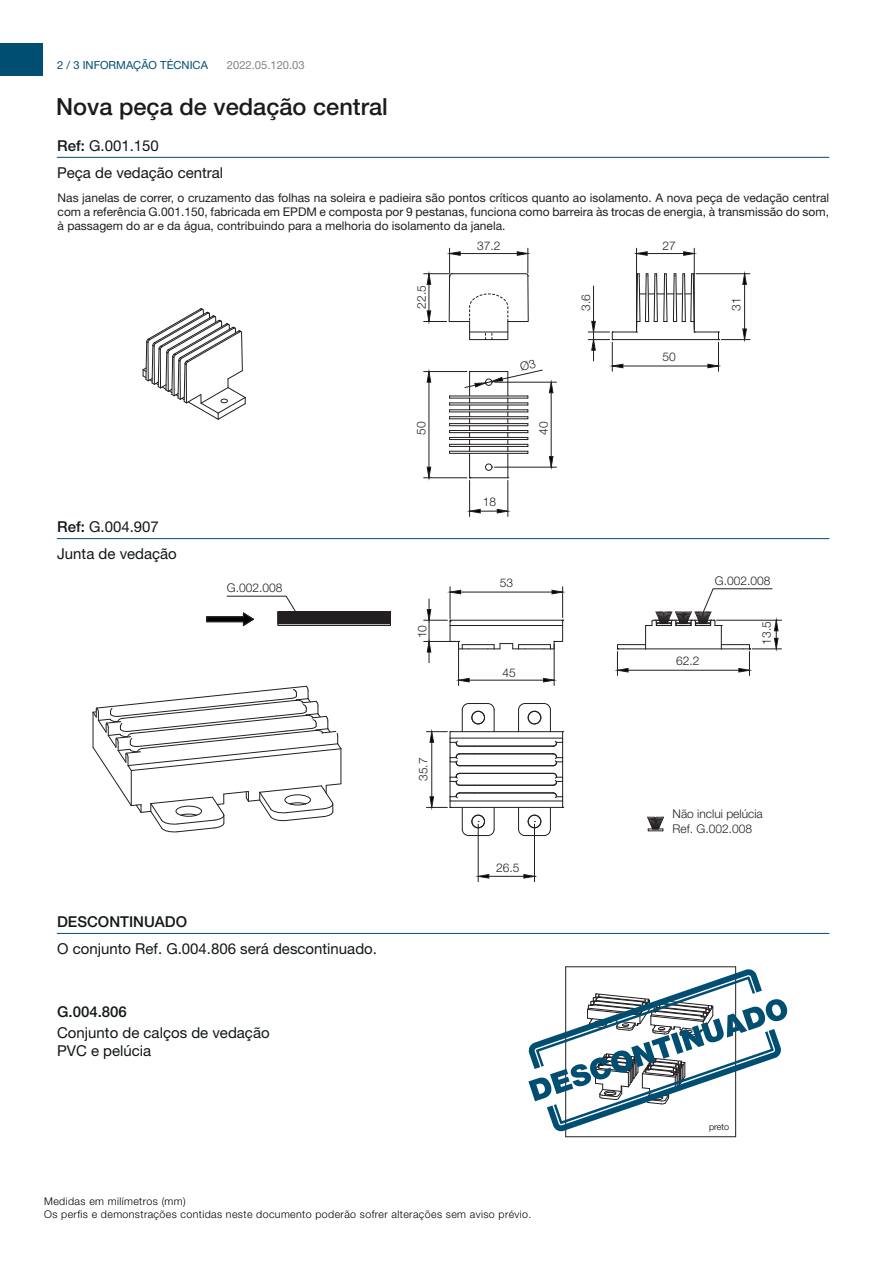
<style>
.page{position:relative;width:893px;height:1263px;background:#fff}
.page>*{position:absolute;margin:0;border:0;box-sizing:border-box;transform-origin:0 0}
.t1{font:500 23.55px "Helvetica Neue";color:#1a1b1a}
.t2{font:15px/27.2px "Helvetica Neue";color:#121718}
.t3{font:500 15px "Helvetica Neue";color:#121718}
.t4{font:12px/14.4px "Helvetica Neue";color:#231f20;text-align:justify}
.t5{font:300 12px/14.4px "Helvetica Neue";color:#231f20}
.t6{font:11.25px "Helvetica Neue";color:#004e71}
.t7{font:11.25px "Helvetica Neue";color:#838382}
.t8{font:300 10.65px/12.8px "Helvetica Neue";letter-spacing:.035em;color:#000001}
.t9{font:300 9px "Helvetica Neue";color:#000001}
.s1{font-weight:500}
</style>
<div class="page">
<div style="left:0;top:44px;width:42px;height:32px;background:#004e71"></div>
<hr style="left:566px;top:1136px;width:170px;height:1px;background:#231f20">
<hr style="left:565px;top:967px;width:1px;height:170px;background:#231f20">
<hr style="left:735px;top:967px;width:1px;height:170px;background:#231f20">
<hr style="left:566px;top:966px;width:170px;height:1px;background:#231f20">
<hr style="left:57px;top:157px;width:772px;height:1px;background:#004e71">
<hr style="left:450px;top:451px;width:78px;height:1px;background:#231f20">
<hr style="left:450px;top:446px;width:78px;height:1px;background:#231f20">
<hr style="left:450px;top:444px;width:78px;height:1px;background:#231f20">
<hr style="left:450px;top:439px;width:78px;height:1px;background:#231f20">
<hr style="left:450px;top:437px;width:78px;height:1px;background:#231f20">
<hr style="left:450px;top:432px;width:78px;height:1px;background:#231f20">
<hr style="left:450px;top:430px;width:78px;height:1px;background:#231f20">
<hr style="left:450px;top:425px;width:78px;height:1px;background:#231f20">
<hr style="left:450px;top:423px;width:78px;height:1px;background:#231f20">
<hr style="left:450px;top:419px;width:78px;height:1px;background:#231f20">
<hr style="left:450px;top:416px;width:78px;height:1px;background:#231f20">
<hr style="left:450px;top:412px;width:78px;height:1px;background:#231f20">
<hr style="left:450px;top:409px;width:78px;height:1px;background:#231f20">
<hr style="left:450px;top:403px;width:78px;height:1px;background:#231f20">
<hr style="left:450px;top:405px;width:78px;height:1px;background:#231f20">
<hr style="left:450px;top:398px;width:78px;height:1px;background:#231f20">
<hr style="left:450px;top:453px;width:78px;height:1px;background:#231f20">
<hr style="left:450px;top:396px;width:78px;height:1px;background:#231f20">
<svg style="left:449px;top:396px;width:1px;height:57px"></svg>
<hr style="left:508px;top:480px;width:1px;height:36px;background:#231f20">
<hr style="left:469px;top:480px;width:1px;height:36px;background:#231f20">
<hr style="left:694px;top:248px;width:1px;height:81px;background:#231f20">
<hr style="left:636px;top:248px;width:1px;height:81px;background:#231f20">
<hr style="left:647px;top:253px;width:37px;height:1px;background:#231f20">
<svg style="left:683px;top:251px;width:13px;height:5px"></svg>
<hr style="left:424px;top:371px;width:43px;height:1px;background:#231f20">
<hr style="left:424px;top:477px;width:43px;height:1px;background:#231f20">
<hr style="left:429px;top:382px;width:1px;height:85px;background:#231f20">
<svg style="left:427px;top:369px;width:4px;height:14px"></svg>
<hr style="left:495px;top:382px;width:61px;height:1px;background:#231f20">
<hr style="left:495px;top:467px;width:61px;height:1px;background:#231f20">
<hr style="left:551px;top:393px;width:1px;height:63px;background:#231f20">
<svg style="left:549px;top:380px;width:4px;height:13px"></svg>
<svg style="left:143px;top:308px;width:103px;height:112px"></svg>
<svg style="left:467px;top:509px;width:43px;height:4px"></svg>
<svg style="left:634px;top:251px;width:14px;height:5px"></svg>
<svg style="left:427px;top:467px;width:4px;height:13px"></svg>
<svg style="left:424px;top:247px;width:106px;height:93px"></svg>
<svg style="left:549px;top:456px;width:4px;height:13px"></svg>
<svg style="left:588px;top:271px;width:162px;height:100px"></svg>
<hr style="left:470px;top:332px;width:38px;height:1px;background:#231f20">
<hr style="left:57px;top:538px;width:772px;height:1px;background:#004e71">
<hr style="left:459px;top:753px;width:94px;height:1px;background:#231f20">
<hr style="left:450px;top:807px;width:113px;height:1px;background:#231f20">
<hr style="left:450px;top:731px;width:113px;height:1px;background:#231f20">
<hr style="left:450px;top:801px;width:113px;height:1px;background:#231f20">
<hr style="left:450px;top:738px;width:113px;height:1px;background:#231f20">
<hr style="left:459px;top:792px;width:94px;height:1px;background:#231f20">
<hr style="left:474px;top:793px;width:79px;height:1px;background:#231f20">
<hr style="left:474px;top:785px;width:79px;height:1px;background:#231f20">
<hr style="left:474px;top:773px;width:79px;height:1px;background:#231f20">
<hr style="left:474px;top:765px;width:79px;height:1px;background:#231f20">
<hr style="left:474px;top:754px;width:79px;height:1px;background:#231f20">
<hr style="left:474px;top:746px;width:79px;height:1px;background:#231f20">
<hr style="left:562px;top:587px;width:1px;height:30px;background:#231f20">
<hr style="left:450px;top:587px;width:1px;height:32px;background:#231f20">
<hr style="left:554px;top:644px;width:1px;height:41px;background:#231f20">
<hr style="left:458px;top:644px;width:1px;height:41px;background:#231f20">
<hr style="left:469px;top:680px;width:74px;height:1px;background:#231f20">
<svg style="left:543px;top:678px;width:13px;height:4px"></svg>
<hr style="left:478px;top:824px;width:1px;height:58px;background:#231f20">
<hr style="left:534px;top:824px;width:1px;height:58px;background:#231f20">
<hr style="left:489px;top:876px;width:35px;height:1px;background:#231f20">
<svg style="left:476px;top:874px;width:13px;height:4px"></svg>
<svg style="left:647px;top:816px;width:17px;height:15px"></svg>
<hr style="left:341px;top:749px;width:1px;height:35px;background:#231f20">
<svg style="left:92px;top:686px;width:249px;height:146px"></svg>
<svg style="left:206px;top:596px;width:185px;height:30px"></svg>
<hr style="left:207px;top:616px;width:36px;height:1px;background:#231f20">
<svg style="left:424px;top:590px;width:141px;height:73px"></svg>
<svg style="left:456px;top:678px;width:14px;height:4px"></svg>
<svg style="left:615px;top:588px;width:166px;height:87px"></svg>
<svg style="left:426px;top:703px;width:69px;height:133px"></svg>
<svg style="left:518px;top:703px;width:46px;height:133px"></svg>
<svg style="left:523px;top:874px;width:14px;height:4px"></svg>
<hr style="left:57px;top:933px;width:772px;height:1px;background:#004e71">
<svg style="left:528px;top:968px;width:260px;height:164px"></svg>
<svg style="left:464px;top:369px;width:79px;height:109px"></svg>
<p class="t6" style="left:57px;top:58px;width:152px">2 / 3 INFORMAÇÃO TÉCNICA</p>
<p class="t7" style="left:227px;top:58px;width:79px">2022.05.120.03</p>
<h1 class="t1" style="left:56px;top:92px;width:333px">Nova peça de vedação central</h1>
<p class="t2" style="left:57px;top:132px;width:168px"><span class="s1">Ref:</span> G.001.150<br>Peça de vedação central</p>
<p class="t4" style="left:58px;top:190px;width:773px">Nas janelas de correr, o cruzamento das folhas na soleira e padieira são pontos críticos quanto ao isolamento. A nova peça de vedação central com a referência G.001.150, fabricada em EPDM e composta por 9 pestanas, funciona como barreira às trocas de energia, à transmissão do som, à passagem do ar e da água, contribuindo para a melhoria do isolamento da janela.</p>
<p class="t5" style="left:477px;top:238px;width:25px">37.2</p>
<p class="t5" style="left:662px;top:239px;width:15px">27</p>
<p class="t5" style="left:414px;top:309px;width:25px;rotate:-90deg">22.5</p>
<p class="t5" style="left:578px;top:311px;width:18px;rotate:-90deg">3.6</p>
<p class="t5" style="left:729px;top:311px;width:15px;rotate:-90deg">31</p>
<p class="t2" style="left:57px;top:513px;width:121px"><span class="s1">Ref:</span> G.004.907<br>Junta de vedação</p>
<p class="t5" style="left:227px;top:580px;width:57px">G.002.008</p>
<p class="t5" style="left:414px;top:435px;width:15px;rotate:-90deg">50</p>
<p class="t5" style="left:415px;top:638px;width:15px;rotate:-90deg">10</p>
<p class="t5" style="left:416px;top:781px;width:25px;rotate:-90deg">35.7</p>
<p class="t3" style="left:57px;top:912px;width:132px">DESCONTINUADO</p>
<p class="t2" style="left:57px;top:935px;width:321px">O conjunto Ref. G.004.806 será descontinuado.</p>
<p class="t3" style="left:57px;top:1002px;width:71px">G.004.806</p>
<p class="t2" style="left:57px;top:1023px;width:214px;line-height:18px">Conjunto de calços de vedação<br>PVC e pelúcia</p>
<p class="t5" style="left:483px;top:494px;width:15px">18</p>
<p class="t5" style="left:536px;top:435px;width:15px;rotate:-90deg">40</p>
<p class="t5" style="left:500px;top:575px;width:15px">53</p>
<p class="t5" style="left:502px;top:665px;width:15px">45</p>
<p class="t5" style="left:496px;top:860px;width:25px">26.5</p>
<p class="t8" style="left:44px;top:1194px;width:489px">Medidas em milímetros (mm)<br>Os perfis e demonstrações contidas neste documento poderão sofrer alterações sem aviso prévio.</p>
<p class="t5" style="left:662px;top:349px;width:15px">50</p>
<p class="t5" style="left:676px;top:653px;width:25px">62.2</p>
<p class="t5" style="left:715px;top:573px;width:57px">G.002.008</p>
<p class="t5" style="left:759px;top:645px;width:25px;rotate:-90deg">13.5</p>
<p class="t5" style="left:672px;top:806px;width:92px">Não inclui pelúcia<br>Ref. G.002.008</p>
<p class="t9" style="left:709px;top:1121px;width:22px">preto</p>
</div>
